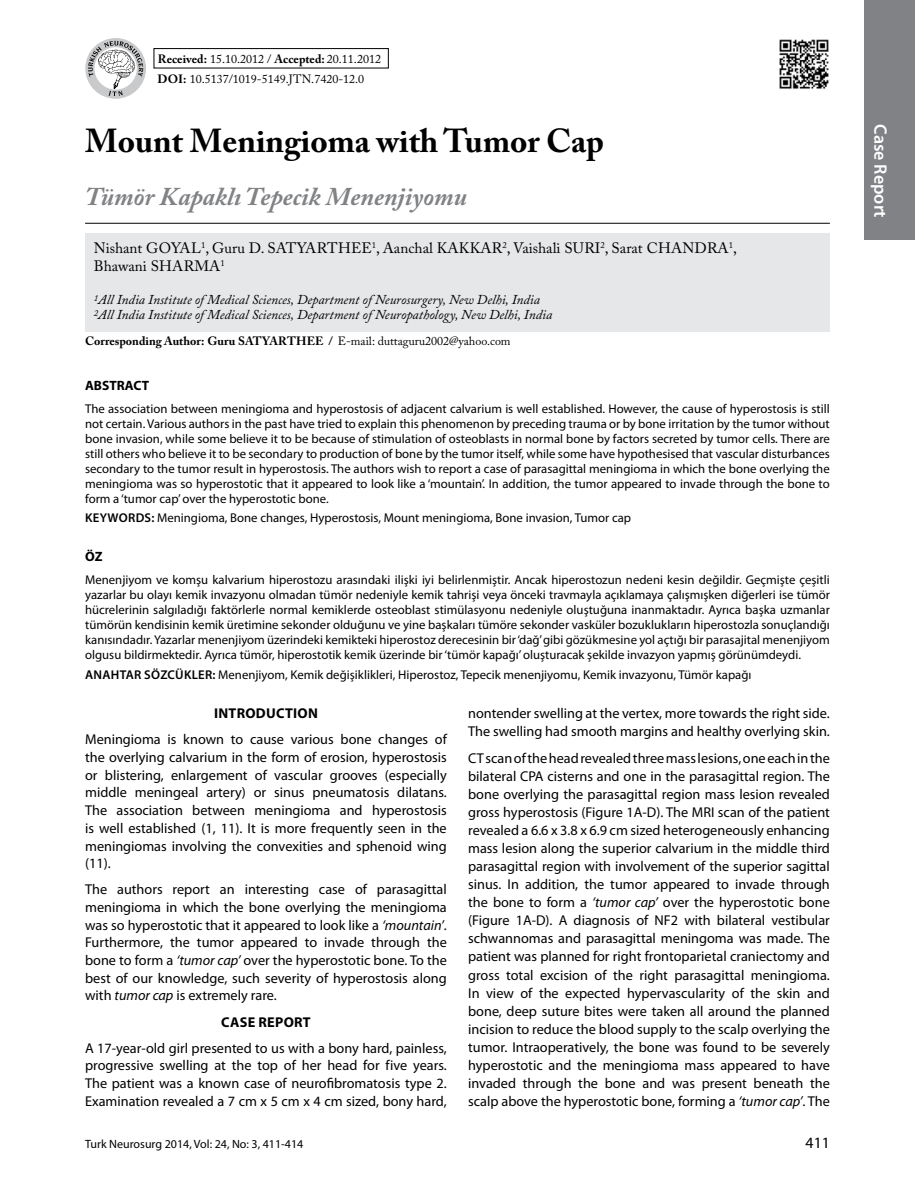
<style>
.page{position:relative;width:915px;height:1191px;background:#fff}
.page>*{position:absolute;margin:0;border:0;box-sizing:border-box;transform-origin:0 0}
.t1{font:700 33px "Adobe Caslon Pro";color:#000}
.t2{font:italic 700 25.5px "Adobe Caslon Pro";color:#808285}
.t3{font:600 18px "Myriad Pro";color:#fff}
.t4{font:15.75px "Myriad Pro";color:#000}
.t5{font:15px/18px "Adobe Caslon Pro";letter-spacing:.005em;color:#000}
.t6{font:14.25px/18px "Myriad Pro";color:#000;text-align:justify}
.t7{font:700 14.25px "Myriad Pro";letter-spacing:.02em;color:#000}
.t8{font:italic 13.5px/15px "Adobe Caslon Pro";color:#000}
.t9{font:700 13.5px "Myriad Pro";color:#000}
.t10{font:12.75px/15px "Myriad Pro";color:#000;text-align:justify}
.t11{font:12px/20.2px "Adobe Caslon Pro";color:#000}
.t12{font:12px "Myriad Pro";color:#000}
.t13{font:700 12px "Adobe Caslon Pro";color:#000}
.s1{font-weight:700}
.s2{font-weight:600}
.s3{font-style:italic}
</style>
<div class="page">
<div style="left:863px;top:0;width:51px;height:240px;background:#808285"></div>
<div style="left:153px;top:48px;width:235px;height:20px;border:1px solid #000"></div>
<svg style="left:85px;top:38px;width:61px;height:61px"></svg>
<svg style="left:88px;top:41px;width:55px;height:55px"></svg>
<hr style="left:85px;top:223px;width:744px;height:1px;background:#000">
<div style="left:85px;top:233px;width:744px;height:99px;background:#e6e7e8"></div>
<img style="left:779px;top:39px;width:50px;height:50px">
<p class="t11" style="left:158px;top:48px;width:225px"><span class="s1">Received:</span> 15.10.2012 / <span class="s1">Accepted:</span> 20.11.2012<br><span class="s1">DOI:</span> 10.5137/1019-5149.JTN.7420-12.0</p>
<h1 class="t1" style="left:85px;top:121px;width:520px">Mount Meningioma with Tumor Cap</h1>
<h2 class="t2" style="left:85px;top:181px;width:383px">Tümör Kapaklı Tepecik Menenjiyomu</h2>
<p class="t5" style="left:94px;top:239px;width:644px;text-indent:86px">al<sup>1</sup>, Guru D. Satyarthee <sup>1</sup>, Aanchal Kakkar<sup>2</sup>, Vaishali Surı<sup>2</sup>, Sarat Chand ra<sup>1</sup>,<br>Bhawani Sharma<sup>1</sup></p>
<p class="t8" style="left:94px;top:292px;width:459px"><sup>1</sup>All India Institute of Medical Sciences, Department of Neurosurgery, New Delhi, India<br><sup>2</sup>All India Institute of Medical Sciences, Department of Neuropathology, New Delhi, India</p>
<p class="t5" style="left:94px;top:239px;width:65px">Nishant Goy</p>
<p class="t13" style="left:85px;top:333px;width:221px">Corresponding Author: Guru Satyarthee</p>
<p class="t11" style="left:328px;top:330px;width:183px"><span class="s1">/</span> E-mail: duttaguru2002@yahoo.com</p>
<p class="t9" style="left:85px;top:376px;width:65px">ABSTRACT</p>
<p class="t10" style="left:85px;top:401px;width:746px">The association between meningioma and hyperostosis of adjacent calvarium is well established. However, the cause of hyperostosis is still not certain. Various authors in the past have tried to explain this phenomenon by preceding trauma or by bone irritation by the tumor without bone invasion, while some believe it to be because of stimulation of osteoblasts in normal bone by factors secreted by tumor cells. There are still others who believe it to be secondary to production of bone by the tumor itself, while some have hypothesised that vascular disturbances secondary to the tumor result in hyperostosis. The authors wish to report a case of parasagittal meningioma in which the bone overlying the meningioma was so hyperostotic that it appeared to look like a ‘mountain’. In addition, the tumor appeared to invade through the bone to form a ‘tumor cap’ over the hyperostotic bone.</p>
<p class="t10" style="left:85px;top:510px;width:547px"><span class="s2">KEYWORDS:</span> Meningioma, Bone changes, Hyperostosis, Mount meningioma, Bone invasion, Tumor cap</p>
<p class="t9" style="left:85px;top:547px;width:19px">ÖZ</p>
<p class="t10" style="left:85px;top:572px;width:746px">Menenjiyom ve komşu kalvarium hiperostozu arasındaki ilişki iyi belirlenmiştir. Ancak hiperostozun nedeni kesin değildir. Geçmişte çeşitli yazarlar bu olayı kemik invazyonu olmadan tümör nedeniyle kemik tahrişi veya önceki travmayla açıklamaya çalışmışken diğerleri ise tümör hücrelerinin salgıladığı faktörlerle normal kemiklerde osteoblast stimülasyonu nedeniyle oluştuğuna inanmaktadır. Ayrıca başka uzmanlar tümörün kendisinin kemik üretimine sekonder olduğunu ve yine başkaları tümöre sekonder vasküler bozuklukların hiperostozla sonuçlandığı kanısındadır. Yazarlar menenjiyom üzerindeki kemikteki hiperostoz derecesinin bir ‘dağ’ gibi gözükmesine yol açtığı bir parasajital menenjiyom olgusu bildirmektedir. Ayrıca tümör, hiperostotik kemik üzerinde bir ‘tümör kapağı’ oluşturacak şekilde invazyon yapmış görünümdeydi.</p>
<p class="t10" style="left:85px;top:666px;width:667px"><span class="s2">ANAHTAR SÖZCÜKLER:</span> Menenjiyom, Kemik değişiklikleri, Hiperostoz, Tepecik menenjiyomu, Kemik invazyonu, Tümör kapağı</p>
<p class="t7" style="left:214px;top:704px;width:42px">INTRODU</p>
<p class="t7" style="left:276px;top:704px;width:43px">CTION</p>
<p class="t6" style="left:85px;top:730px;width:363px">Meningioma is known to cause various bone changes of the overlying calvarium in the form of erosion, hyperostosis or blistering, enlargement of vascular grooves (especially middle meningeal artery) or sinus pneumatosis dilatans.<br>The association between meningioma and hyperostosis is well established (1, 11). It is more frequently seen in the meningiomas involving the convexities and sphenoid wing (11).</p>
<p class="t6" style="left:85px;top:880px;width:363px">The authors report an interesting case of parasagittal meningioma in which the bone overlying the meningioma was so hyperostotic that it appeared to look like a <span class="s3">‘mountain’</span>.<br>Furthermore, the tumor appeared to invade through the bone to form a <span class="s3">‘tumor cap’</span> over the hyperostotic bone. To the best of our knowledge, such severity of hyperostosis along with <span class="s3">tumor cap</span> is extremely rare.</p>
<p class="t7" style="left:221px;top:1012px;width:19px">CASE</p>
<p class="t7" style="left:258px;top:1012px;width:45px">REPORT</p>
<p class="t6" style="left:85px;top:1039px;width:363px">A 17-year-old girl presented to us with a bony hard, painless, progressive swelling at the top of her head for five years.<br>The patient was a known case of neurofibromatosis type 2.<br>Examination revealed a 7 cm x 5 cm x 4 cm sized, bony hard,</p>
<p class="t6" style="left:468px;top:704px;width:363px">nontender swelling at the vertex, more towards the right side.<br>The swelling had smooth margins and healthy overlying skin.</p>
<p class="t6" style="left:468px;top:749px;width:363px">CT scan of the head revealed three mass lesions, one each in the bilateral CPA cisterns and one in the parasagittal region. The bone overlying the parasagittal region mass lesion revealed gross hyperostosis (Figure 1A-D). The MRI scan of the patient revealed a 6.6 x 3.8 x 6.9 cm sized heterogeneously enhancing mass lesion along the superior calvarium in the middle third parasagittal region with involvement of the superior sagittal sinus. In addition, the tumor appeared to invade through the bone to form a <span class="s3">‘tumor cap’</span> over the hyperostotic bone (Figure 1A-D). A diagnosis of NF2 with bilateral vestibular schwannomas and parasagittal meningoma was made. The patient was planned for right frontoparietal craniectomy and gross total excision of the right parasagittal meningioma.<br>In view of the expected hypervascularity of the skin and bone, deep suture bites were taken all around the planned incision to reduce the blood supply to the scalp overlying the tumor. Intraoperatively, the bone was found to be severely hyperostotic and the meningioma mass appeared to have invaded through the bone and was present beneath the scalp above the hyperostotic bone, forming a <span class="s3">‘tumor cap’</span>. The</p>
<p class="t12" style="left:85px;top:1137px;width:220px">Turk Neurosurg 2014, Vol: 24, No: 3, 411-414</p>
<p class="t4" style="left:805px;top:1133px;width:26px">411</p>
<p class="t3" style="left:891px;top:124px;width:95px;rotate:90deg">CASE REPORT</p>
</div>
